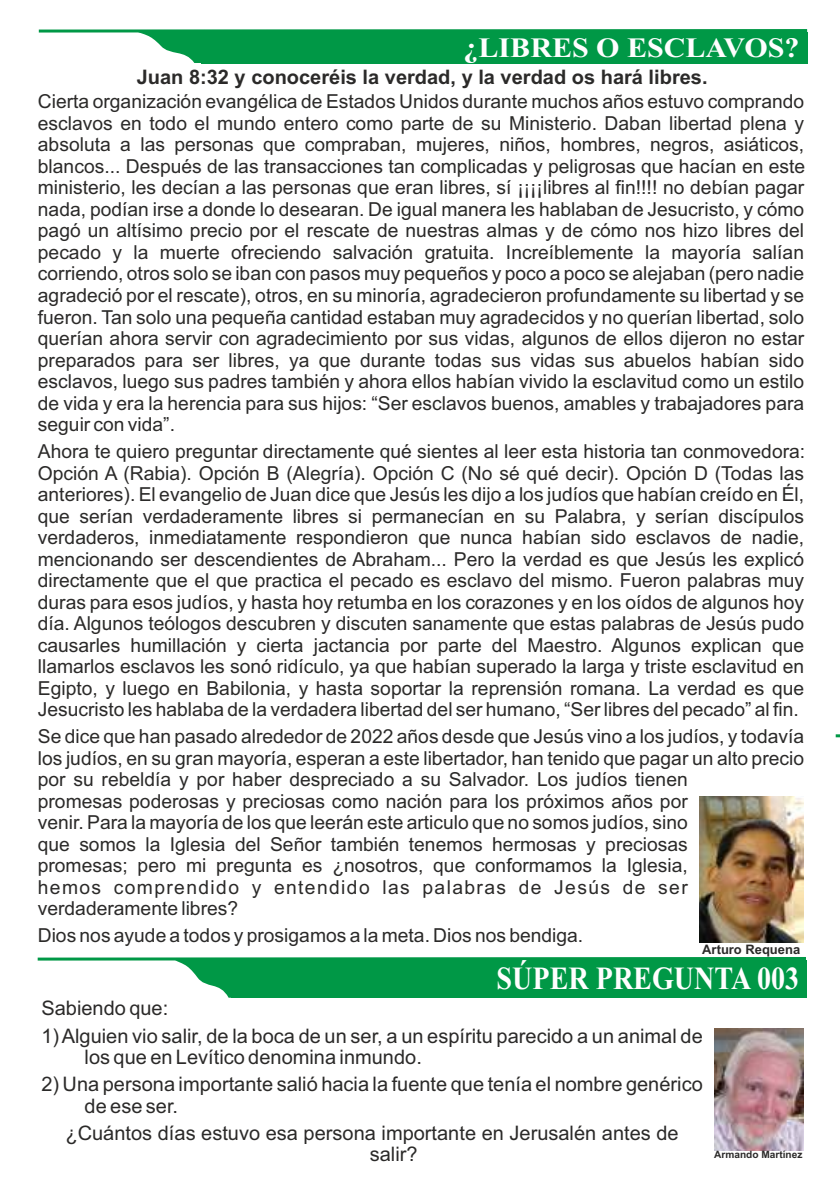
<style>
.page{position:relative;width:840px;height:1191px;background:#fff}
.page>*{position:absolute;margin:0;border:0;box-sizing:border-box;transform-origin:0 0}
.t1{font:700 32.2px "Times New Roman";color:#fefefe;scale:.87 1}
.t2{font:700 28px "Times New Roman";color:#fefefe;scale:1.07 1}
.t3{font:20px/21.4px "Arial";color:#2b2a29}
.t4{font:700 20px "Arial";color:#2b2a29}
.t5{font:19.2px/21.6px "Arial";color:#2b2a29;text-align:justify}
.t6{font:700 13px "Arial";color:#2b2a29}
.t7{font:700 10px "Arial";color:#2b2a29}
</style>
<div class="page">
<svg style="left:835px;top:734px;width:4px;height:4px"></svg>
<svg style="left:141px;top:33px;width:60px;height:30px"></svg>
<div style="left:201px;top:32px;width:606px;height:31px;background:#009846"></div>
<svg style="left:39px;top:29px;width:767px;height:4px;fill:#009846"></svg>
<img style="left:699px;top:796px;width:103px;height:146px">
<svg style="left:37px;top:957px;width:770px;height:40px"></svg>
<div style="left:231px;top:959px;width:574px;height:38px;background:#009846"></div>
<img style="left:714px;top:1028px;width:89px;height:122px">
<h2 class="t2" style="left:463px;top:38px;width:315px">¿LIBRES O ESCLAVOS?</h2>
<p class="t4" style="left:137px;top:69px;width:572px">Juan 8:32 y conoceréis la verdad, y la verdad os hará libres.</p>
<p class="t5" style="left:38px;top:92px;width:768px">Cierta organización evangélica de Estados Unidos durante muchos años estuvo comprando esclavos en todo el mundo entero como parte de su Ministerio. Daban libertad plena y absoluta a las personas que compraban, mujeres, niños, hombres, negros, asiáticos, blancos... Después de las transacciones tan complicadas y peligrosas que hacían en este ministerio, les decían a las personas que eran libres, sí ¡¡¡¡libres al fin!!!! no debían pagar nada, podían irse a donde lo desearan. De igual manera les hablaban de Jesucristo, y cómo pagó un altísimo precio por el rescate de nuestras almas y de cómo nos hizo libres del pecado y la muerte ofreciendo salvación gratuita. Increíblemente la mayoría salían corriendo, otros solo se iban con pasos muy pequeños y poco a poco se alejaban (pero nadie agradeció por el rescate), otros, en su minoría, agradecieron profundamente su libertad y se fueron. Tan solo una pequeña cantidad estaban muy agradecidos y no querían libertad, solo querían ahora servir con agradecimiento por sus vidas, algunos de ellos dijeron no estar preparados para ser libres, ya que durante todas sus vidas sus abuelos habían sido esclavos, luego sus padres también y ahora ellos habían vivido la esclavitud como un estilo de vida y era la herencia para sus hijos: “Ser esclavos buenos, amables y trabajadores para seguir con vida”.</p>
<p class="t5" style="left:38px;top:442px;width:768px">Ahora te quiero preguntar directamente qué sientes al leer esta historia tan conmovedora:<br>Opción A (Rabia). Opción B (Alegría). Opción C (No sé qué decir). Opción D (Todas las anteriores). El evangelio de Juan dice que Jesús les dijo a los judíos que habían creído en Él, que serían verdaderamente libres si permanecían en su Palabra, y serían discípulos verdaderos, inmediatamente respondieron que nunca habían sido esclavos de nadie, mencionando ser descendientes de Abraham... Pero la verdad es que Jesús les explicó directamente que el que practica el pecado es esclavo del mismo. Fueron palabras muy duras para esos judíos, y hasta hoy retumba en los corazones y en los oídos de algunos hoy día. Algunos teólogos descubren y discuten sanamente que estas palabras de Jesús pudo causarles humillación y cierta jactancia por parte del Maestro. Algunos explican que llamarlos esclavos les sonó ridículo, ya que habían superado la larga y triste esclavitud en Egipto, y luego en Babilonia, y hasta soportar la reprensión romana. La verdad es que Jesucristo les hablaba de la verdadera libertad del ser humano, “Ser libres del pecado” al fin.</p>
<p class="t5" style="left:38px;top:727px;width:767px;text-align:left">Se dice que han pasado alrededor de 2022 años desde que Jesús vino a los judíos, y todavía los judíos, en su gran mayoría, esperan a este libertador, han tenido que pagar un alto precio por su rebeldía y por haber despreciado a su Salvador. Los judíos tienen<br>promesas poderosas y preciosas como nación para los próximos años por<br>venir. Para la mayoría de los que leerán este articulo que no somos judíos, sino<br>que somos la Iglesia del Señor también tenemos hermosas y preciosas<br>promesas; pero mi pregunta es ¿nosotros, que conformamos la Iglesia,<br>hemos comprendido y entendido las palabras de Jesús de ser verdaderamente libres?</p>
<p class="t5" style="left:38px;top:926px;width:546px">Dios nos ayude a todos y prosigamos a la meta. Dios nos bendiga.</p>
<p class="t6" style="left:701px;top:944px;width:99px">Arturo Requena</p>
<h1 class="t1" style="left:496px;top:967px;width:349px">SÚPER PREGUNTA 003</h1>
<p class="t3" style="left:41px;top:999px;width:128px">Sabiendo que:</p>
<p class="t3" style="left:85px;top:1026px;width:619px;text-indent:-43px">1) Alguien vio salir, de la boca de un ser, a un espíritu parecido a un animal de los que en Levítico denomina inmundo.</p>
<p class="t3" style="left:85px;top:1075px;width:619px;text-indent:-43px">2) Una persona importante salió hacia la fuente que tenía el nombre genérico de ese ser.</p>
<p class="t3" style="left:369px;top:1124px;width:310px;text-indent:-304px">¿Cuántos días estuvo esa persona importante en Jerusalén antes de salir?</p>
<p class="t7" style="left:713px;top:1150px;width:90px">Armando Martínez</p>
</div>
